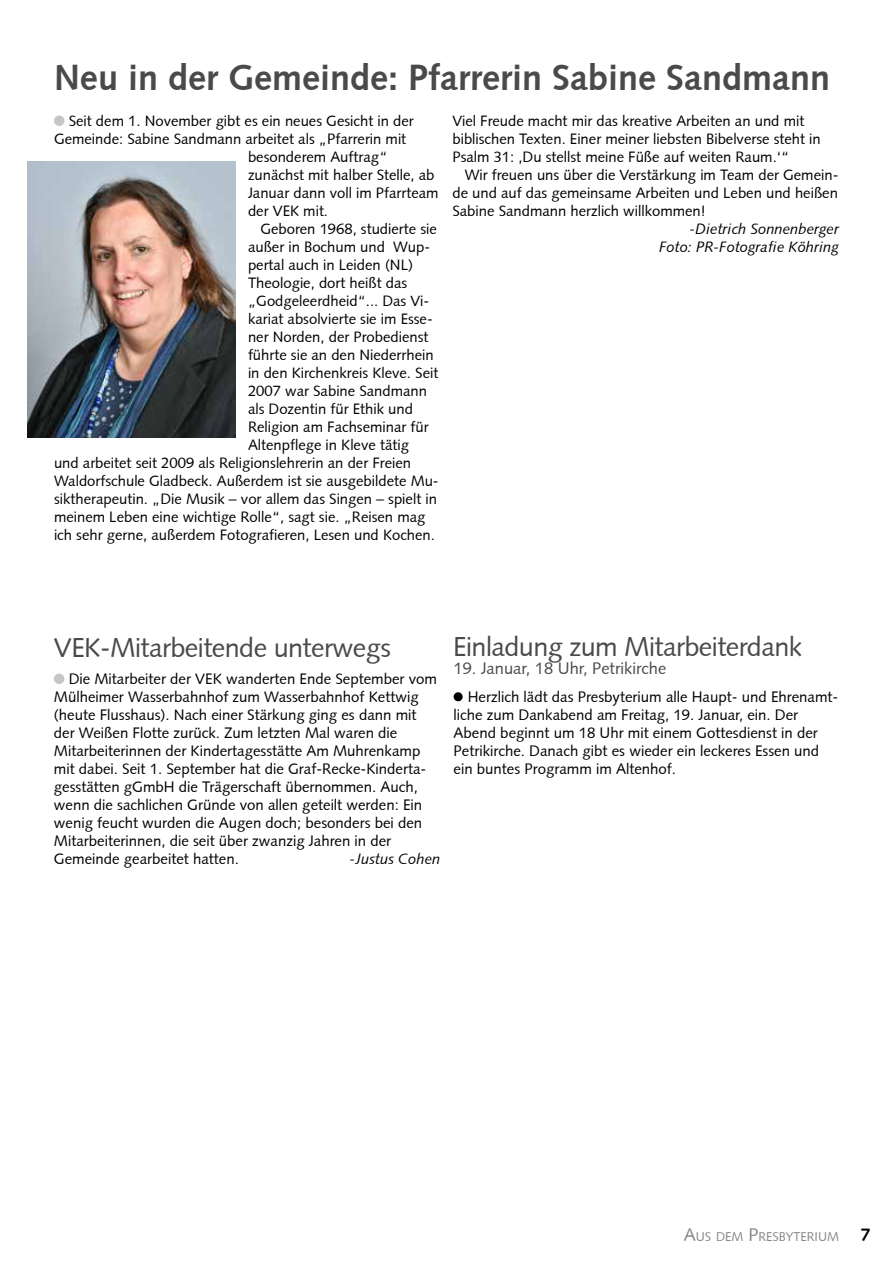
<style>
.page{position:relative;width:893px;height:1263px;background:#fff}
.page>*{position:absolute;margin:0;border:0;box-sizing:border-box;transform-origin:0 0}
.t1{font:700 36px "Syntax";color:#4a4a49}
.t2{font:27px "Syntax";letter-spacing:-.02em;color:#4a4a49}
.t3{font:16.5px "Syntax";color:#4a4a49}
.t4{font:15px/18px "Syntax";color:#000}
.t5{font:14.85px/18px "Syntax";color:#000}
.t6{font:italic 14.85px/18px "Syntax";color:#000;text-align:right}
.t7{font:12.6px "Syntax";color:#878787}
.s1{font-size:15px}
.s2{font-size:18px}
.s3{font-weight:700;font-size:18px;color:#000}
</style>
<div class="page">
<div style="left:55px;top:674px;width:9px;height:9px;background:#c6c6c6;border-radius:50%"></div>
<div style="left:54px;top:674px;width:10px;height:10px;border:1px solid #c6c6c6;border-radius:50%"></div>
<div style="left:454px;top:692px;width:9px;height:9px;background:#000;border-radius:50%"></div>
<div style="left:55px;top:116px;width:9px;height:9px;background:#c6c6c6;border-radius:50%"></div>
<div style="left:54px;top:116px;width:10px;height:10px;border:1px solid #c6c6c6;border-radius:50%"></div>
<img style="left:27px;top:161px;width:208px;height:276px">
<h1 class="t1" style="left:54px;top:57px;width:778px">Neu in der Gemeinde: Pfarrerin Sabine Sandmann</h1>
<p class="t5" style="left:69px;top:112px;width:346px">Seit dem 1. November gibt es ein neues Gesicht in der</p>
<p class="t5" style="left:54px;top:130px;width:354px">Gemeinde: Sabine Sandmann arbeitet als „Pfarrerin mit</p>
<p class="t5" style="left:248px;top:148px;width:141px">besonderem Auftrag“</p>
<p class="t5" style="left:248px;top:166px;width:188px">zunächst mit halber Stelle, ab</p>
<p class="t5" style="left:248px;top:184px;width:192px">Januar dann voll im Pfarrteam</p>
<p class="t5" style="left:248px;top:202px;width:82px">der VEK mit.</p>
<p class="t5" style="left:260px;top:220px;width:178px">Geboren 1968, studierte sie</p>
<p class="t5" style="left:248px;top:238px;width:184px">außer in Bochum und Wup-</p>
<p class="t5" style="left:248px;top:256px;width:167px">pertal auch in Leiden (NL)</p>
<p class="t5" style="left:248px;top:274px;width:161px">Theologie, dort heißt das</p>
<p class="t5" style="left:248px;top:292px;width:183px">„Godgeleerdheid“... Das Vi-</p>
<p class="t5" style="left:248px;top:310px;width:186px">kariat absolvierte sie im Esse-</p>
<p class="t5" style="left:248px;top:328px;width:182px">ner Norden, der Probedienst</p>
<p class="t5" style="left:248px;top:346px;width:187px">führte sie an den Niederrhein</p>
<p class="t5" style="left:248px;top:364px;width:192px">in den Kirchenkreis Kleve. Seit</p>
<p class="t5" style="left:248px;top:382px;width:181px">2007 war Sabine Sandmann</p>
<p class="t5" style="left:248px;top:400px;width:167px">als Dozentin für Ethik und</p>
<p class="t5" style="left:248px;top:418px;width:182px">Religion am Fachseminar für</p>
<p class="t5" style="left:248px;top:436px;width:162px">Altenpflege in Kleve tätig</p>
<p class="t5" style="left:54px;top:454px;width:359px">und arbeitet seit 2009 als Religionslehrerin an der Freien</p>
<p class="t5" style="left:54px;top:472px;width:386px">Waldorfschule Gladbeck. Außerdem ist sie ausgebildete Mu-</p>
<p class="t5" style="left:54px;top:490px;width:384px">siktherapeutin. „Die Musik <span class="s1">–</span> vor allem das Singen <span class="s1">–</span> spielt in</p>
<p class="t5" style="left:54px;top:508px;width:373px">meinem Leben eine wichtige Rolle“, sagt sie. „Reisen mag</p>
<p class="t5" style="left:54px;top:526px;width:383px">ich sehr gerne, außerdem Fotografieren, Lesen und Kochen.</p>
<p class="t5" style="left:452px;top:112px;width:370px">Viel Freude macht mir das kreative Arbeiten an und mit biblischen Texten. Einer meiner liebsten Bibelverse steht in<br>Psalm 31: ,Du stellst meine Füße auf weiten Raum.‘“</p>
<p class="t5" style="left:452px;top:166px;width:387px;text-align:justify;text-indent:12px">Wir freuen uns über die Verstärkung im Team der Gemein&shy;de und auf das gemeinsame Arbeiten und Leben und heißen Sabine Sandmann herzlich willkommen!</p>
<p class="t6" style="left:659px;top:220px;width:181px">-Dietrich Sonnenberger<br>Foto: PR-Fotografie Köhring</p>
<h2 class="t2" style="left:54px;top:631px;width:338px">VEK-Mitarbeitende unterwegs</h2>
<p class="t4" style="left:54px;top:670px;width:385px;text-indent:15px">Die Mitarbeiter der VEK wanderten Ende September vom Mülheimer Wasserbahnhof zum Wasserbahnhof Kettwig (heute Flusshaus). Nach einer Stärkung ging es dann mit der Weißen Flotte zurück. Zum letzten Mal waren die Mitarbeiterinnen der Kindertagesstätte Am Muhrenkamp mit dabei. Seit 1. September hat die Graf-Recke-Kinderta&shy;gesstätten gGmbH die Trägerschaft übernommen. Auch, wenn die sachlichen Gründe von allen geteilt werden: Ein wenig feucht wurden die Augen doch; besonders bei den Mitarbeiterinnen, die seit über zwanzig Jahren in der Gemeinde gearbeitet hatten.</p>
<p class="t6" style="left:350px;top:850px;width:92px">-Justus Cohen</p>
<h2 class="t2" style="left:453px;top:630px;width:351px">Einladung zum Mitarbeiterdank</h2>
<p class="t3" style="left:454px;top:658px;width:214px">19. Januar, 18 Uhr, Petrikirche</p>
<p class="t4" style="left:454px;top:688px;width:386px;text-indent:14px">Herzlich lädt das Presbyterium alle Haupt- und Ehrenamt&shy;liche zum Dankabend am Freitag, 19. Januar, ein. Der Abend beginnt um 18 Uhr mit einem Gottesdienst in der Petrikirche. Danach gibt es wieder ein leckeres Essen und ein buntes Programm im Altenhof.</p>
<p class="t7" style="left:684px;top:1229px;width:189px"><span class="s2">A</span>US DEM <span class="s2">P</span>RESBYTERIUM <span class="s3">7</span></p>
</div>
